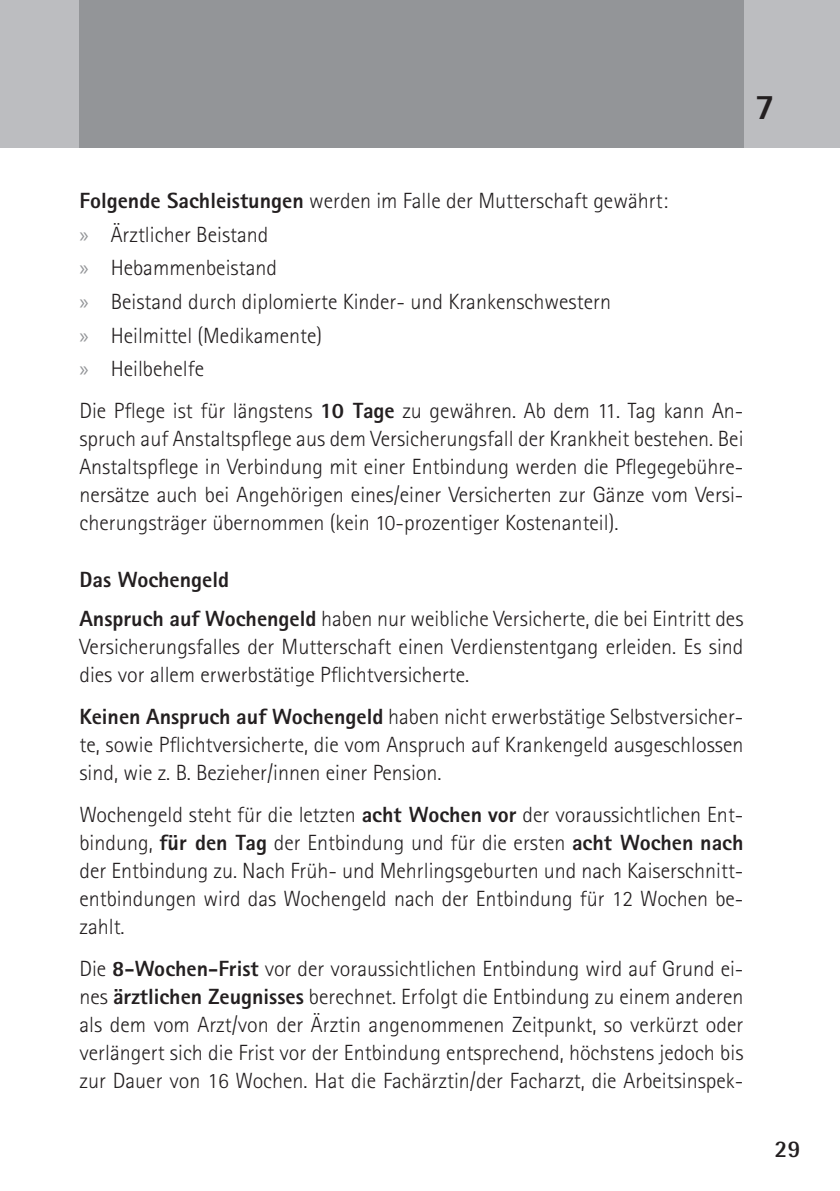
<style>
.page{position:relative;width:840px;height:1191px;background:#fff}
.page>*{position:absolute;margin:0;border:0;box-sizing:border-box;transform-origin:0 0}
.Kapitelzifer-rechts{font:800 36px "Rotis Sans Serif Std";color:#231f20}
.t1{font:700 24px "Rotis Semi Sans Std";color:#231f20}
.Fließtext{font:300 22px/28px "Rotis Sans Serif Std";color:#231f20;text-align:justify}
.Fließtext-2{font:800 22px "Rotis Sans Serif Std";color:#231f20}
.s1{font-weight:800}
.s2{font-family:"Myriad Pro";font-weight:400;color:#939598}
</style>
<div class="page">
<div style="left:0;top:0;width:839px;height:147px;background:#bcbdc0"></div>
<div style="left:79px;top:0;width:664px;height:147px;background:#939598"></div>
<p class="Kapitelzifer-rechts" style="left:754px;top:84px;width:22px">7</p>
<p class="Fließtext" style="left:79px;top:187px;width:589px"><span class="s1">Folgende Sachleistungen</span> werden im Falle der Mutterschaft gewährt:</p>
<p class="Fließtext" style="left:79px;top:220px;width:190px"><span class="s2">x</span> Ärztlicher Beistand</p>
<p class="Fließtext" style="left:79px;top:254px;width:199px"><span class="s2">x</span> Hebammenbeistand</p>
<p class="Fließtext" style="left:79px;top:288px;width:532px"><span class="s2">x</span> Beistand durch diplomierte Kinder- und Krankenschwestern</p>
<p class="Fließtext" style="left:79px;top:321px;width:244px"><span class="s2">x</span> Heilmittel (Medikamente)</p>
<p class="Fließtext" style="left:79px;top:355px;width:126px"><span class="s2">x</span> Heilbehelfe</p>
<p class="Fließtext" style="left:79px;top:397px;width:665px">Die Pflege ist für längstens <span class="s1">10 Tage</span> zu gewähren. Ab dem 11. Tag kann An&shy;spruch auf Anstaltspflege aus dem Versicherungsfall der Krankheit bestehen. Bei Anstaltspflege in Verbindung mit einer Entbindung werden die Pflegegebühre&shy;nersätze auch bei Angehörigen eines/einer Versicherten zur Gänze vom Versi&shy;cherungsträger übernommen (kein 10-prozentiger Kostenanteil).</p>
<p class="Fließtext-2" style="left:79px;top:565px;width:151px">Das Wochengeld</p>
<p class="Fließtext" style="left:79px;top:604px;width:665px"><span class="s1">Anspruch auf Wochengeld</span> haben nur weibliche Versicherte, die bei Eintritt des Versicherungsfalles der Mutterschaft einen Verdienstentgang erleiden. Es sind dies vor allem erwerbstätige Pflichtversicherte.</p>
<p class="Fließtext" style="left:79px;top:702px;width:665px"><span class="s1">Keinen Anspruch auf Wochengeld</span> haben nicht erwerbstätige Selbstversicher&shy;te, sowie Pflichtversicherte, die vom Anspruch auf Krankengeld ausgeschlossen sind, wie z. B. Bezieher/innen einer Pension.</p>
<p class="Fließtext" style="left:79px;top:800px;width:665px">Wochengeld steht für die letzten <span class="s1">acht Wochen vor</span> der voraussichtlichen Ent&shy;bindung, <span class="s1">für den Tag</span> der Entbindung und für die ersten <span class="s1">acht Wochen nach </span>der Entbindung zu. Nach Früh- und Mehrlingsgeburten und nach Kaiserschnitt&shy;entbindungen wird das Wochengeld nach der Entbindung für 12 Wochen be&shy;zahlt.</p>
<p class="Fließtext" style="left:79px;top:954px;width:665px">Die <span class="s1">8-Wochen-Frist</span> vor der voraussichtlichen Entbindung wird auf Grund ei&shy;nes <span class="s1">ärztlichen Zeugnisses</span> berechnet. Erfolgt die Entbindung zu einem anderen als dem vom Arzt/von der Ärztin angenommenen Zeitpunkt, so verkürzt oder verlängert sich die Frist vor der Entbindung entsprechend, höchstens jedoch bis zur Dauer von 16 Wochen. Hat die Fachärztin/der Facharzt, die Arbeitsinspek-</p>
<p class="t1" style="left:774px;top:1133px;width:27px">29</p>
</div>
